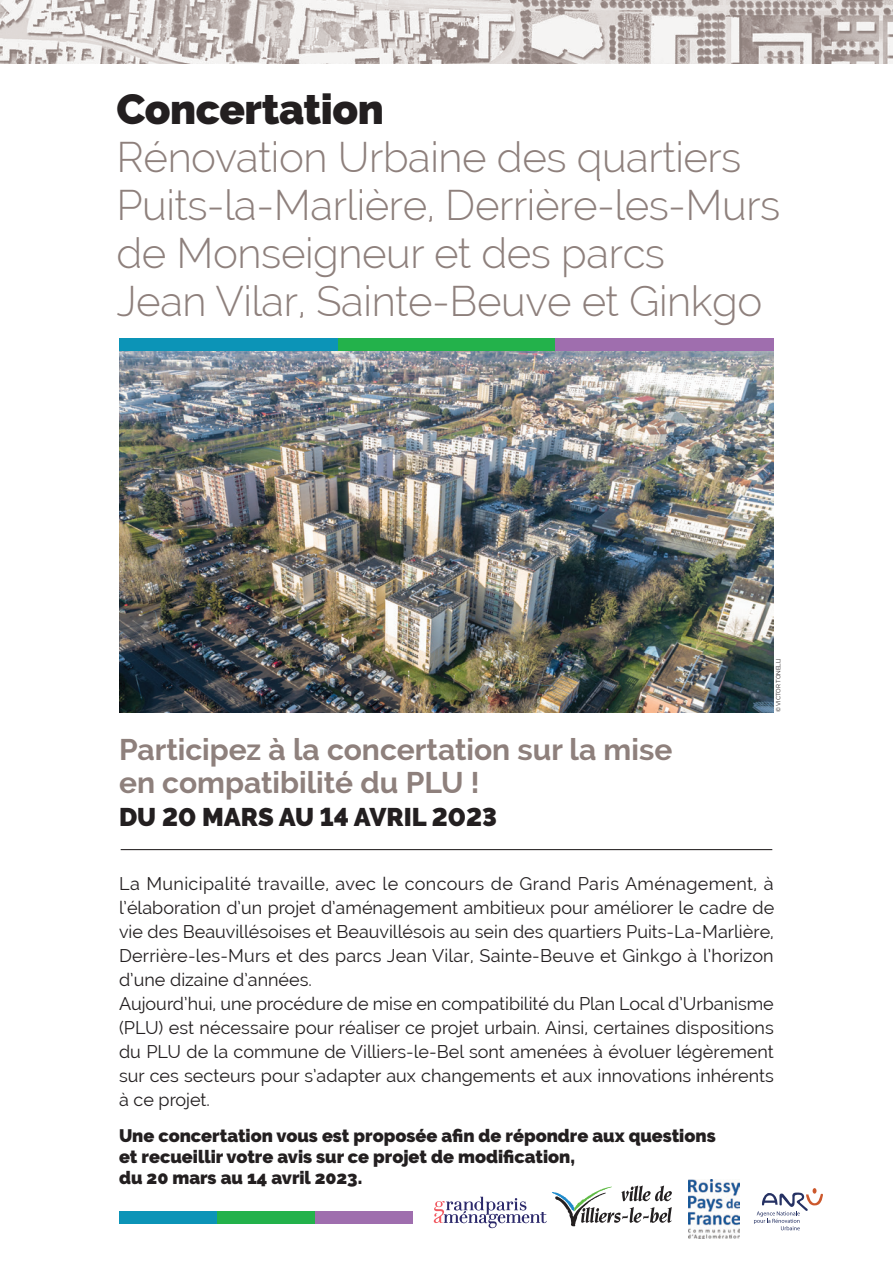
<style>
.page{position:relative;width:893px;height:1263px;background:#fff}
.page>*{position:absolute;margin:0;border:0;box-sizing:border-box;transform-origin:0 0}
.t1{font:300 42px/48px "Raleway";letter-spacing:-.01em;color:#8e807c}
.t2{font:900 42px "Raleway";letter-spacing:-.01em;color:#231f20}
.t3{font:700 30px/33px "Raleway";color:#8e807c}
.t4{font:900 25.5px "Raleway";color:#231f20}
.t5{font:18px/24px "Raleway";color:#231f20}
.t6{font:900 18px/21px "Raleway";color:#231f20}
.t7{font:6px "Raleway";color:#231f20}
</style>
<div class="page">
<img style="left:119px;top:350px;width:655px;height:362px">
<img style="left:0;top:0;width:893px;height:64px">
<div style="left:337px;top:338px;width:219px;height:12px;background:#23b24b"></div>
<div style="left:556px;top:338px;width:218px;height:12px;background:#9f6eae"></div>
<div style="left:119px;top:338px;width:218px;height:12px;background:#0c94b7"></div>
<hr style="left:121px;top:849px;width:651px;height:1px;background:#231f20">
<div style="left:217px;top:1211px;width:98px;height:12px;background:#23b24b"></div>
<div style="left:315px;top:1211px;width:97px;height:12px;background:#9f6eae"></div>
<div style="left:119px;top:1211px;width:98px;height:12px;background:#0c94b7"></div>
<svg style="left:433px;top:1185px;width:239px;height:43px"></svg>
<svg style="left:754px;top:1188px;width:69px;height:42px"></svg>
<img style="left:689px;top:1180px;width:50px;height:59px">
<h1 class="t2" style="left:116px;top:85px;width:269px">Concertation</h1>
<h1 class="t1" style="left:116px;top:133px;width:665px">Rénovation Urbaine des quartiers Puits-la-Marlière, Derrière-les-Murs de Monseigneur et des parcs<br>Jean Vilar, Sainte-Beuve et Ginkgo</h1>
<h2 class="t3" style="left:119px;top:733px;width:555px">Participez à la concertation sur la mise en compatibilité du PLU !</h2>
<h3 class="t4" style="left:119px;top:802px;width:380px">DU 20 MARS AU 14 AVRIL 2023</h3>
<p class="t7" style="left:775px;top:712px;width:56px;rotate:-90deg">© VICTOR TONELLI</p>
<p class="t5" style="left:119px;top:871px;width:657px">La Municipalité travaille, avec le concours de Grand Paris Aménagement, à l’élaboration d’un projet d’aménagement ambitieux pour améliorer le cadre de vie des Beauvillésoises et Beauvillésois au sein des quartiers Puits-La-Marlière, Derrière-les-Murs et des parcs Jean Vilar, Sainte-Beuve et Ginkgo à l’horizon d’une dizaine d’années.<br>Aujourd’hui, une procédure de mise en compatibilité du Plan Local d’Urbanisme (PLU) est nécessaire pour réaliser ce projet urbain. Ainsi, certaines dispositions du PLU de la commune de Villiers-le-Bel sont amenées à évoluer légèrement sur ces secteurs pour s’adapter aux changements et aux innovations inhérents à ce projet.</p>
<p class="t6" style="left:119px;top:1125px;width:598px">Une concertation vous est proposée afin de répondre aux questions et recueillir votre avis sur ce projet de modification,<br>du 20 mars au 14 avril 2023.</p>
</div>
